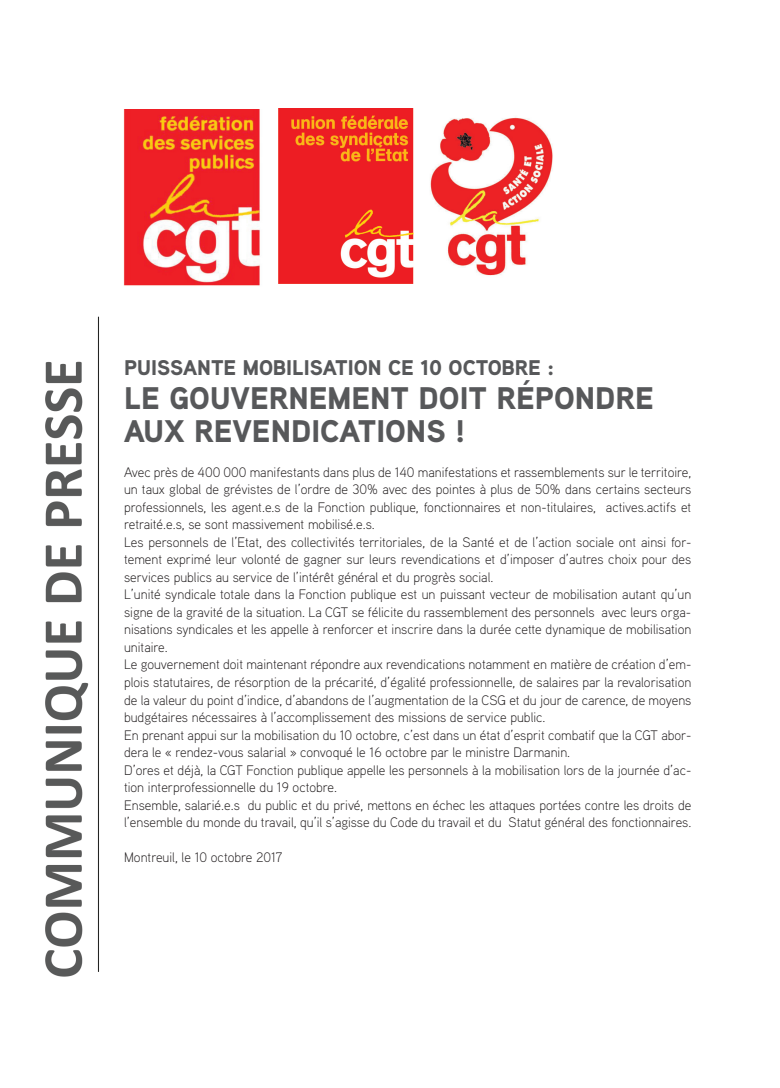
<style>
.page{position:relative;width:780px;height:1088px;background:#fff}
.page>*{position:absolute;margin:0;border:0;box-sizing:border-box;transform-origin:0 0}
.t1{font:900 31.25px/32.5px "Aaux Pro";color:#57585a}
.t2{font:900 21.25px "Aaux Pro";color:#57585a}
.t3{font:300 13.75px/17.5px "Aaux Pro";color:#231f20}
</style>
<div class="page">
<img style="left:45px;top:316px;width:54px;height:661px">
<img style="left:123px;top:110px;width:291px;height:176px">
<img style="left:278px;top:109px;width:135px;height:174px">
<img style="left:430px;top:117px;width:123px;height:159px">
<h2 class="t2" style="left:124px;top:354px;width:431px">PUISSANTE MOBILISATION CE 10 OCTOBRE :</h2>
<h1 class="t1" style="left:124px;top:381px;width:531px">LE GOUVERNEMENT DOIT RÉPONDRE<br>AUX REVENDICATIONS !</h1>
<p class="t3" style="left:124px;top:463px;width:569px">Avec près de 400 000 manifestants dans plus de 140 manifestations et rassemblements sur le territoire, un taux global de grévistes de l’ordre de 30% avec des pointes à plus de 50% dans certains secteurs professionnels, les agent.e.s de la Fonction publique, fonctionnaires et non-titulaires, actives.actifs et retraité.e.s, se sont massivement mobilisé.e.s.<br>Les personnels de l’Etat, des collectivités territoriales, de la Santé et de l’action sociale ont ainsi for&shy;tement exprimé leur volonté de gagner sur leurs revendications et d’imposer d’autres choix pour des services publics au service de l’intérêt général et du progrès social.<br>L’unité syndicale totale dans la Fonction publique est un puissant vecteur de mobilisation autant qu’un signe de la gravité de la situation. La CGT se félicite du rassemblement des personnels avec leurs orga&shy;nisations syndicales et les appelle à renforcer et inscrire dans la durée cette dynamique de mobilisation unitaire.<br>Le gouvernement doit maintenant répondre aux revendications notamment en matière de création d’em&shy;plois statutaires, de résorption de la précarité, d’égalité professionnelle, de salaires par la revalorisation de la valeur du point d’indice, d’abandons de l’augmentation de la CSG et du jour de carence, de moyens budgétaires nécessaires à l’accomplissement des missions de service public.<br>En prenant appui sur la mobilisation du 10 octobre, c’est dans un état d’esprit combatif que la CGT abor&shy;dera le « rendez-vous salarial » convoqué le 16 octobre par le ministre Darmanin.<br>D’ores et déjà, la CGT Fonction publique appelle les personnels à la mobilisation lors de la journée d’ac&shy;tion interprofessionnelle du 19 octobre.<br>Ensemble, salarié.e.s du public et du privé, mettons en échec les attaques portées contre les droits de l’ensemble du monde du travail, qu’il s’agisse du Code du travail et du Statut général des fonctionnaires.</p>
<p class="t3" style="left:124px;top:848px;width:160px">Montreuil, le 10 octobre 2017</p>
</div>
